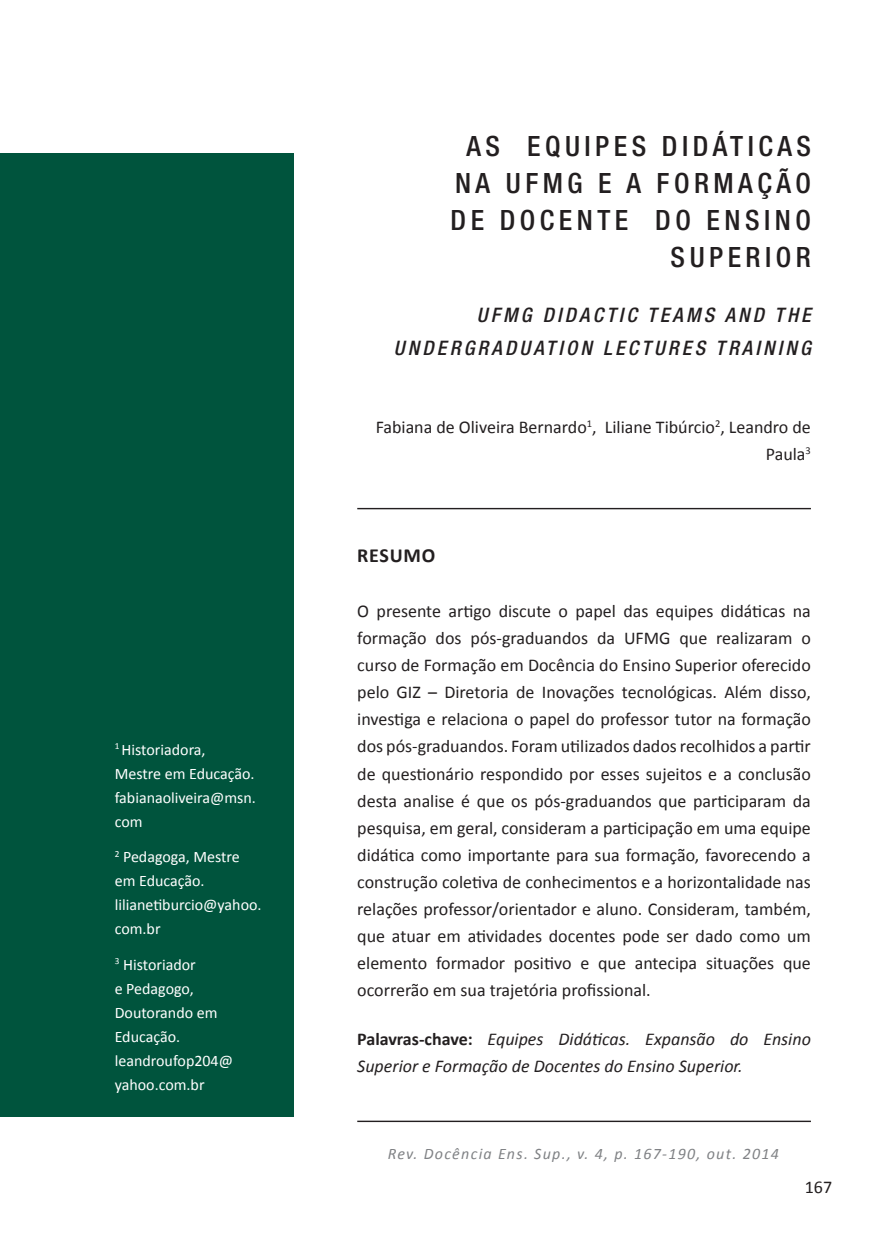
<style>
.page{position:relative;width:879px;height:1248px;background:#fff}
.page>*{position:absolute;margin:0;border:0;box-sizing:border-box;transform-origin:0 0}
.Título{font:500 condensed 28px/36.8px "Helvetica Neue LT Std";letter-spacing:.16em;color:#231f20;text-align:right}
.Título_inglês{font:italic 500 condensed 20px/32.8px "Helvetica Neue LT Std";letter-spacing:.16em;color:#231f20;text-align:right}
.Subtítulo{font:700 20px "Calibri";letter-spacing:.035em;color:#231f20}
.Corpo{font:18px/27px "Calibri";color:#231f20;text-align:justify}
.Palavra_chave_titulo{font:italic 18px/27px "Calibri";color:#231f20}
.Autores{font:18px/27px "Calibri";color:#231f20;text-align:right}
.Barra_interna{font:16px/24px "Calibri";color:#fff}
.t1{font:italic 16px "Calibri";letter-spacing:.08em;color:#808285}
.s1{font-weight:700;font-style:normal}
</style>
<div class="page">
<div style="left:0;top:153px;width:293px;height:963px;background:#00543d"></div>
<hr style="left:357px;top:508px;width:454px;height:1px;background:#231f20">
<hr style="left:357px;top:1120px;width:454px;height:1px;background:#231f20">
<p class="Barra_interna" style="left:115px;top:737px;width:143px"><sup>1</sup> Historiadora,<br>Mestre em Educação. fabianaoliveira@msn. com</p>
<p class="Barra_interna" style="left:115px;top:844px;width:148px"><sup>2</sup> Pedagoga, Mestre em Educação. lilianetiburcio@yahoo. com.br</p>
<p class="Barra_interna" style="left:115px;top:952px;width:120px"><sup>3</sup> Historiador<br>e Pedagogo,<br>Doutorando em<br>Educação. leandroufop204@ yahoo.com.br</p>
<p class="Título" style="left:450px;top:127px;width:362px">AS EQUIPES DIDÁTICAS<br>NA UFMG E A FORMAÇÃO<br>DE DOCENTE DO ENSINO<br>SUPERIOR</p>
<p class="Título_inglês" style="left:394px;top:299px;width:418px">UFMG DIDACTIC TEAMS AND THE<br>UNDERGRADUATION LECTURES TRAINING</p>
<p class="Autores" style="left:376px;top:413px;width:437px">Fabiana de Oliveira Bernardo<sup>1</sup>, Liliane Tibúrcio<sup>2</sup>, Leandro de<br>Paula<sup>3</sup></p>
<p class="Subtítulo" style="left:357px;top:542px;width:79px">RESUMO</p>
<p class="Corpo" style="left:357px;top:598px;width:455px">O presente artigo discute o papel das equipes didáticas na formação dos pós-graduandos da UFMG que realizaram o curso de Formação em Docência do Ensino Superior oferecido pelo GIZ – Diretoria de Inovações tecnológicas. Além disso, investiga e relaciona o papel do professor tutor na formação dos pós-graduandos. Foram utilizados dados recolhidos a partir de questionário respondido por esses sujeitos e a conclusão desta analise é que os pós-graduandos que participaram da pesquisa, em geral, consideram a participação em uma equipe didática como importante para sua formação, favorecendo a construção coletiva de conhecimentos e a horizontalidade nas relações professor/orientador e aluno. Consideram, também, que atuar em atividades docentes pode ser dado como um elemento formador positivo e que antecipa situações que ocorrerão em sua trajetória profissional.</p>
<p class="Palavra_chave_titulo" style="left:357px;top:1025px;width:455px"><span class="s1">Palavras-chave:</span> Equipes Didáticas. Expansão do Ensino<br>Superior e Formação de Docentes do Ensino Superior.</p>
<p class="t1" style="left:388px;top:1142px;width:393px">Rev. Docência Ens. Sup., v. 4, p. 167-190, out. 2014</p>
<p class="Corpo" style="left:805px;top:1173px;width:29px">167</p>
</div>
